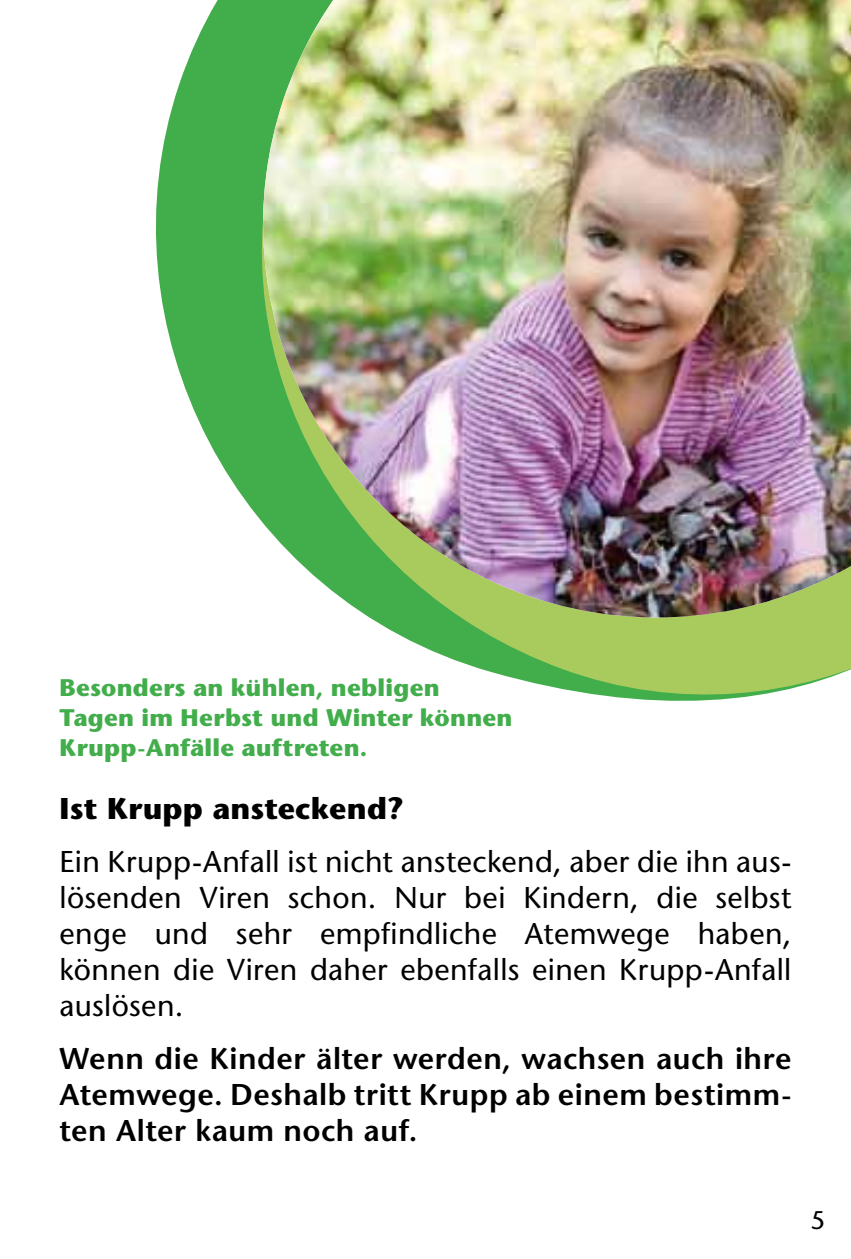
<style>
.page{position:relative;width:851px;height:1259px;background:#fff}
.page>*{position:absolute;margin:0;border:0;box-sizing:border-box;transform-origin:0 0}
.t1{font:500 30px/36px "Stone Sans Std";letter-spacing:.015em;color:#000;text-align:justify}
.t2{font:600 30px/36px "Stone Sans Std";letter-spacing:.02em;color:#000;text-align:justify}
.t3{font:700 30px "Stone Sans Std";letter-spacing:.01em;color:#000}
.t4{font:500 25.5px "Stone Sans Std";color:#000}
.t5{font:700 24px/30px "Stone Sans Std";letter-spacing:.01em;color:#42ad4b}
</style>
<div class="page">
<svg style="left:156px;top:19px;width:51px;height:419px;fill:#42ad4b"></svg>
<svg style="left:207px;top:6px;width:643px;height:695px"></svg>
<svg style="left:214px;top:634px;width:636px;height:32px;fill:#a9cb5e"></svg>
<img style="left:214px;top:0;width:636px;height:634px">
<p class="t5" style="left:60px;top:672px;width:454px">Besonders an kühlen, nebligen<br>Tagen im Herbst und Winter können<br>Krupp-Anfälle auftreten.</p>
<p class="t3" style="left:60px;top:790px;width:346px">Ist Krupp ansteckend?</p>
<p class="t1" style="left:60px;top:843px;width:733px">Ein Krupp-Anfall ist nicht ansteckend, aber die ihn aus&shy;lösenden Viren schon. Nur bei Kindern, die selbst enge und sehr empfindliche Atemwege haben, können die Viren daher ebenfalls einen Krupp-Anfall auslösen.</p>
<p class="t2" style="left:60px;top:1040px;width:733px">Wenn die Kinder älter werden, wachsen auch ihre Atemwege. Deshalb tritt Krupp ab einem bestimm&shy;ten Alter kaum noch auf.</p>
<p class="t4" style="left:810px;top:1205px;width:16px">5</p>
</div>
